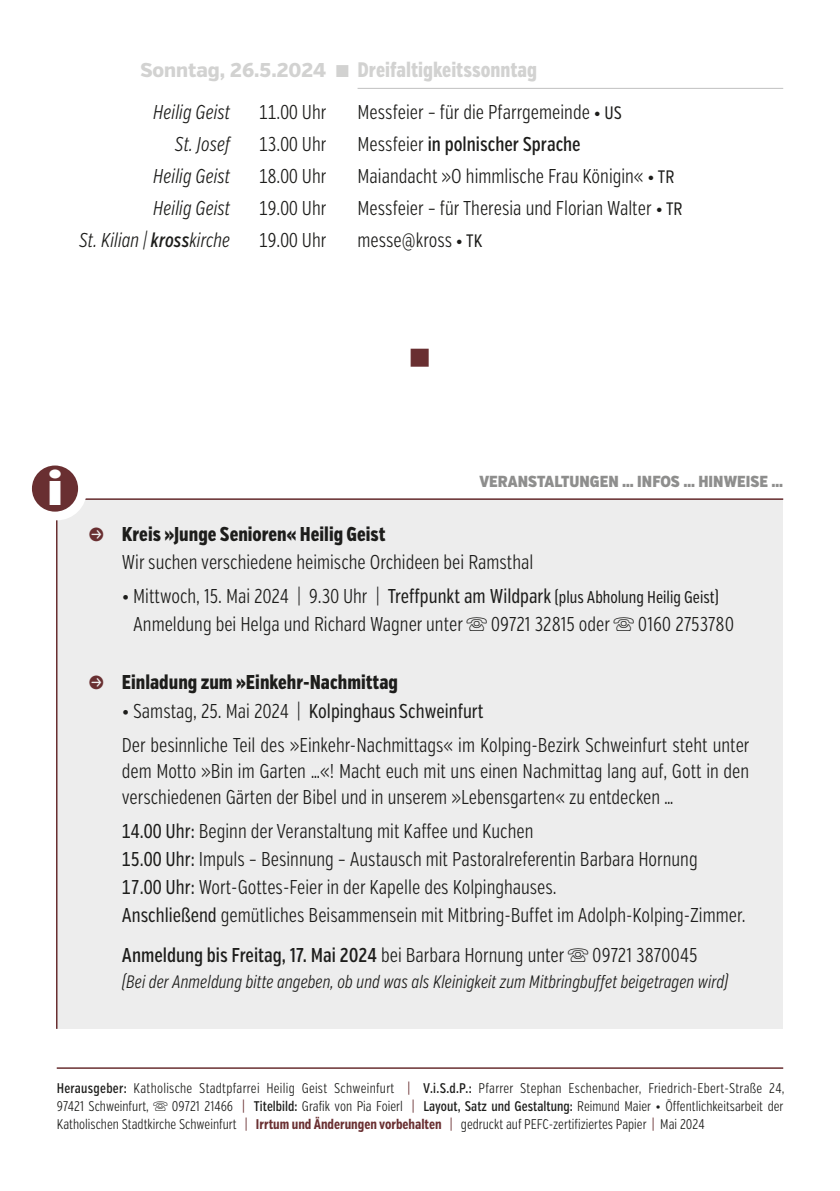
<style>
.page{position:relative;width:840px;height:1191px;background:#fff}
.page>*{position:absolute;margin:0;border:0;box-sizing:border-box;transform-origin:0 0}
.t1{font:900 44.6px "Dax Wide";color:#fff;scale:.92 1}
.t2{font:800 21px "Verb Comp";color:#d2d2d1}
.t3{font:300 20px/26px "Verb Comp";color:#1d1d1b;text-align:justify}
.t4{font:500 20px "Verb Comp";color:#1d1d1b}
.t5{font:800 20px "Verb Comp";color:#1d1d1b}
.t6{font:italic 300 20px "Verb Comp";color:#1d1d1b}
.t7{font:20px "Verb Comp";color:#1d1d1b}
.t8{font:italic 300 18px "Verb Comp";color:#1d1d1b}
.t9{font:900 16px "Verb Ex Cond";color:#8e8e8d}
.t10{font:300 14px/18px "Verb Comp";color:#1d1d1b}
.t11{font:300 14px "Verb Comp";letter-spacing:.02em;color:#1d1d1b}
.s1{font-family:"Verb Cond";font-size:20px}
.s2{font-family:"European Pi Three";font-weight:400;font-size:20px}
.s3{font-weight:400;font-size:18px}
.s4{font-weight:300}
.s5{font-weight:500}
.s6{font-weight:400}
.s7{font-weight:400;font-size:17px}
.s8{font-weight:400;color:#692f31}
.s9{font-weight:700;color:#692f31}
</style>
<div class="page">
<hr style="left:57px;top:1067px;width:725px;height:1px;background:#692f31">
<hr style="left:357px;top:88px;width:425px;height:1px;background:#c8c8c8">
<div style="left:56px;top:498px;width:728px;height:531px;background:#ededed"></div>
<div style="left:27px;top:460px;width:60px;height:60px;background:#fff;border-radius:50%"></div>
<div style="left:32px;top:465px;width:46px;height:46px;background:#692f31;border-radius:50%"></div>
<svg style="left:466px;top:618px;width:20px;height:13px"></svg>
<svg style="left:613px;top:618px;width:20px;height:13px"></svg>
<svg style="left:567px;top:948px;width:21px;height:13px"></svg>
<p class="t2" style="left:140px;top:61px;width:398px"><span class="s1">Sonntag, 26.5.2024</span> <span class="s2">-</span> Dreifaltigkeitssonntag</p>
<p class="t6" style="left:153px;top:104px;width:78px">Heilig Geist</p>
<p class="t3" style="left:259px;top:101px;width:69px">11.00 Uhr</p>
<p class="t3" style="left:357px;top:101px;width:266px">Messfeier – für die Pfarrgemeinde <span class="s3">• US</span></p>
<p class="t6" style="left:175px;top:136px;width:57px">St. Josef</p>
<p class="t3" style="left:259px;top:133px;width:69px">13.00 Uhr</p>
<p class="t4" style="left:357px;top:136px;width:224px"><span class="s4">Messfeier</span> in polnischer Sprache</p>
<p class="t6" style="left:153px;top:168px;width:78px">Heilig Geist</p>
<p class="t3" style="left:259px;top:165px;width:69px">18.00 Uhr</p>
<p class="t3" style="left:357px;top:165px;width:318px">Maiandacht »O himmlische Frau Königin« <span class="s3">• TR</span></p>
<p class="t6" style="left:153px;top:200px;width:78px">Heilig Geist</p>
<p class="t3" style="left:259px;top:197px;width:69px">19.00 Uhr</p>
<p class="t3" style="left:357px;top:197px;width:326px">Messfeier – für Theresia und Florian Walter <span class="s3">• TR</span></p>
<p class="t6" style="left:79px;top:232px;width:153px">St. Kilian | <span class="s5">kross</span>kirche</p>
<p class="t3" style="left:259px;top:229px;width:69px">19.00 Uhr</p>
<p class="t3" style="left:357px;top:229px;width:126px">messe@kross <span class="s3">• TK</span></p>
<p class="t1" style="left:48px;top:470px;width:17px">i</p>
<p class="t9" style="left:479px;top:476px;width:305px">VERANSTALTUNGEN … INFOS … HINWEISE …</p>
<p class="t5" style="left:88px;top:527px;width:299px"><sub>P</sub> Kreis »Junge Senioren« Heilig Geist</p>
<p class="t3" style="left:122px;top:551px;width:413px">Wir suchen verschiedene heimische Orchideen bei Ramsthal</p>
<p class="t3" style="left:122px;top:585px;width:598px">• Mittwoch, 15. Mai 2024 | 9.30 Uhr | <span class="s6">Treffpunkt am Wildpark</span> <span class="s7">(plus Abholung Heilig Geist)</span></p>
<p class="t3" style="left:133px;top:613px;width:331px">Anmeldung bei Helga und Richard Wagner unter</p>
<p class="t3" style="left:490px;top:613px;width:121px">09721 32815 oder</p>
<p class="t3" style="left:637px;top:613px;width:98px">0160 2753780</p>
<p class="t5" style="left:88px;top:675px;width:311px"><sub>P</sub> Einladung zum »Einkehr-Nachmittag</p>
<p class="t7" style="left:122px;top:703px;width:363px"><span class="s4">• Samstag, 25. Mai 2024 |</span> Kolpinghaus Schweinfurt</p>
<p class="t3" style="left:122px;top:733px;width:628px">Der besinnliche Teil des »Einkehr-Nachmittags« im Kolping-Bezirk Schweinfurt steht unter dem Motto »Bin im Garten …«! Macht euch mit uns einen Nachmittag lang auf, Gott in den verschiedenen Gärten der Bibel und in unserem »Lebensgarten« zu entdecken …</p>
<p class="t3" style="left:122px;top:819px;width:413px"><span class="s6">14.00 Uhr:</span> Beginn der Veranstaltung mit Kaffee und Kuchen</p>
<p class="t3" style="left:122px;top:847px;width:577px"><span class="s6">15.00 Uhr:</span> Impuls – Besinnung – Austausch mit Pastoralreferentin Barbara Hornung</p>
<p class="t3" style="left:122px;top:875px;width:436px"><span class="s6">17.00 Uhr:</span> Wort-Gottes-Feier in der Kapelle des Kolpinghauses.</p>
<p class="t3" style="left:122px;top:903px;width:625px"><span class="s6">Anschließend</span> gemütliches Beisammensein mit Mitbring-Buffet im Adolph-Kolping-Zimmer.</p>
<p class="t4" style="left:122px;top:947px;width:444px">Anmeldung bis Freitag, 17. Mai 2024 <span class="s4">bei Barbara Hornung unter</span></p>
<p class="t3" style="left:592px;top:943px;width:107px">09721 3870045</p>
<p class="t8" style="left:122px;top:974px;width:607px">(Bei der Anmeldung bitte angeben, ob und was als Kleinigkeit zum Mitbringbuffet beigetragen wird)</p>
<p class="t11" style="left:57px;top:1082px;width:729px"><span class="s5">Herausgeber:</span> Katholische Stadtpfarrei Heilig Geist Schweinfurt <span class="s8">|</span> <span class="s5">V.i.S.d.P.:</span> Pfarrer Stephan Eschenbacher, Friedrich-Ebert-Straße 24,</p>
<p class="t10" style="left:57px;top:1098px;width:94px">97421 Schweinfurt,</p>
<p class="t10" style="left:57px;top:1098px;width:727px;text-indent:115px">09721 21466 <span class="s8">|</span> <span class="s5">Titelbild:</span> Grafik von Pia Foierl <span class="s8">|</span> <span class="s5">Layout, Satz und Gestaltung:</span> Reimund Maier • Öffentlichkeits arbeit der<br>Katholischen Stadtkirche Schweinfurt <span class="s8">|</span> <span class="s9">Irrtum und Änderungen vorbehalten</span> <span class="s8">|</span> gedruckt auf PEFC-zertifiziertes Papier <span class="s8">|</span> Mai 2024</p>
</div>
